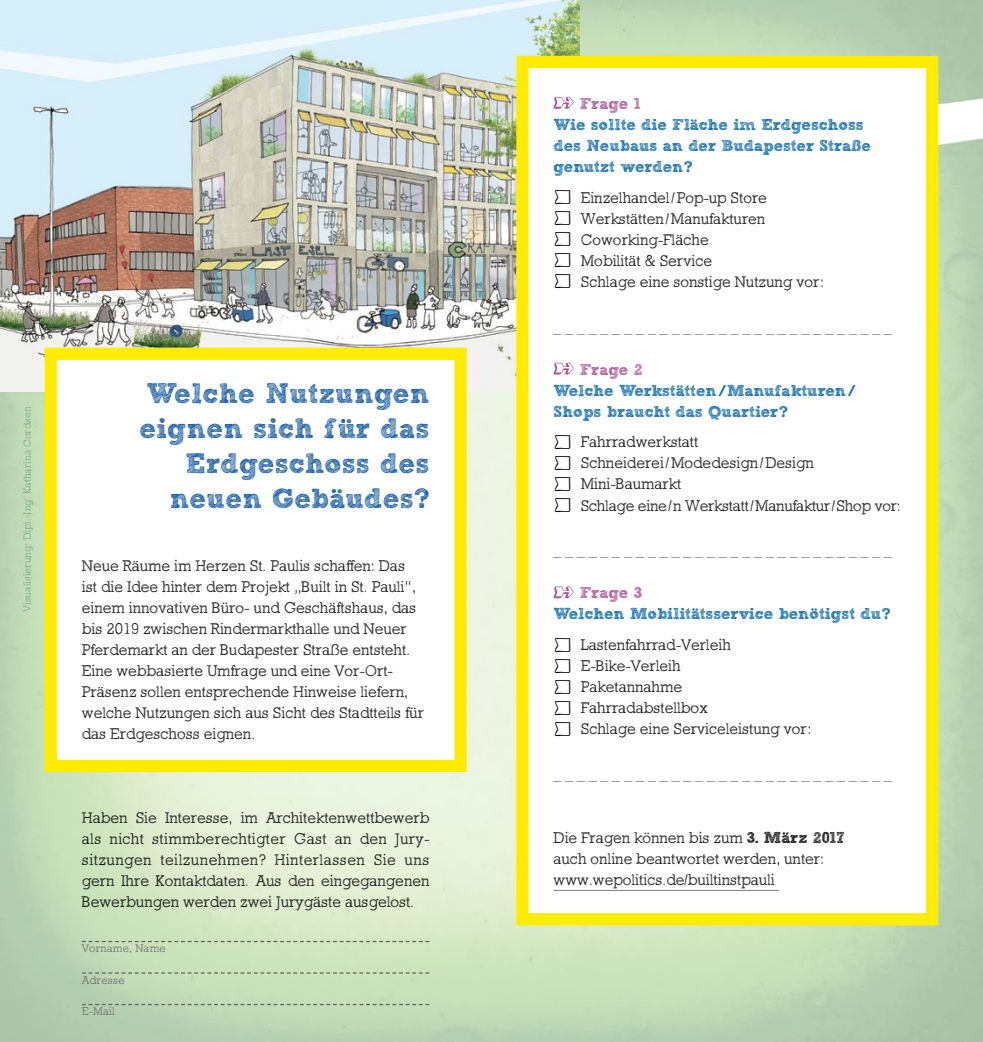
<style>
.page{position:relative;width:983px;height:1042px;background:#fff}
.page>*{position:absolute;margin:0;border:0;box-sizing:border-box;transform-origin:0 0}
.t1{font:700 28px/35px "Sketch Block";letter-spacing:.01em;color:#1a5ea4;text-align:right}
.t2{font:300 15.75px/21px "Sketch Block";color:#000}
.t3{font:700 15.75px/21px "Sketch Block";color:#0263a6}
.t4{font:300 15.75px "Sketch Block";color:#6a6864}
.t5{font:700 15.75px "Sketch Block";color:#a54e91}
.t6{font:300 11.38px "Sketch Block";letter-spacing:.02em;color:#6a6864}
.t7{font:300 10.5px "Sketch Block";letter-spacing:.01em;color:#73a58c}
.s1{font-family:"Sparhawk Extras";font-weight:400;font-size:28px}
.s2{font-family:"Sparhawk Extras";font-weight:400;font-size:28px;color:#000}
.s3{font-weight:300;color:#000}
.s4{font-weight:700}
</style>
<div class="page">
<img style="left:0;top:0;width:982px;height:1042px">
<img style="left:0;top:0;width:579px;height:391px">
<div style="left:516px;top:56px;width:422px;height:869px;background:#fff;border:12px solid #ffec00"></div>
<div style="left:45px;top:347px;width:421px;height:425px;background:#fff;border:12px solid #ffec00"></div>
<hr style="left:553px;top:890px;width:225px;height:1px;background:#7f7c7a">
<svg style="left:553px;top:97px;width:20px;height:12px"></svg>
<svg style="left:553px;top:362px;width:20px;height:12px"></svg>
<svg style="left:553px;top:586px;width:20px;height:12px"></svg>
<svg style="left:82px;top:941px;width:347px;height:1px"></svg>
<svg style="left:82px;top:972px;width:347px;height:1px"></svg>
<svg style="left:82px;top:1004px;width:347px;height:1px"></svg>
<p class="t7" style="left:21px;top:612px;width:207px;rotate:-90deg">Visualisierung: Dipl.-Ing. Katharina Cordsen</p>
<h1 class="t1" style="left:139px;top:376px;width:291px">Welche Nutzungen eignen sich für das<br>Erdgeschoss des neuen Gebäudes?</h1>
<p class="t2" style="left:82px;top:555px;width:343px">Neue Räume im Herzen St. Paulis schaffen: Das ist die Idee hinter dem Projekt „Built in St. Pauli“, einem innovativen Büro- und Geschäftshaus, das bis 2019 zwischen Rindermarkthalle und Neuer Pferdemarkt an der Budapester Straße entsteht.<br>Eine webbasierte Umfrage und eine Vor-Ort-Präsenz sollen entsprechende Hinweise liefern, welche Nutzungen sich aus Sicht des Stadtteils für das Erdgeschoss eignen.</p>
<p class="t2" style="left:82px;top:807px;width:349px;text-align:justify">Haben Sie Interesse, im Architektenwettbewerb als nicht stimmberechtigter Gast an den Jury&shy;sitzungen teilzunehmen? Hinterlassen Sie uns gern Ihre Kontaktdaten. Aus den eingegangenen Bewerbungen werden zwei Jurygäste ausgelost.</p>
<p class="t6" style="left:82px;top:941px;width:85px">Vorname, Name</p>
<p class="t6" style="left:82px;top:973px;width:44px">Adresse</p>
<p class="t6" style="left:82px;top:1004px;width:35px">E-Mail</p>
<p class="t5" style="left:579px;top:93px;width:62px">Frage 1</p>
<p class="t3" style="left:553px;top:114px;width:318px">Wie sollte die Fläche im Erdgeschoss des Neubaus an der Budapester Straße genutzt werden?</p>
<p class="t2" style="left:553px;top:187px;width:272px"><span class="s1">ñ</span> Einzelhandel /Pop-up Store<br><span class="s1">ñ</span> Werkstätten/Manufakturen<br><span class="s1">ñ</span> Coworking-Fläche<br><span class="s1">ñ</span> Mobilität &amp; Service<br><span class="s1">ñ</span> Schlage eine sonstige Nutzung vor:</p>
<p class="t4" style="left:553px;top:318px;width:340px">_ _ _ _ _ _ _ _ _ _ _ _ _ _ _ _ _ _ _ _ _ _ _ _ _ _ _ _ _</p>
<p class="t5" style="left:579px;top:359px;width:64px">Frage 2</p>
<p class="t3" style="left:553px;top:379px;width:302px">Welche Werkstätten/Manufakturen/<br>Shops braucht das Quartier?</p>
<p class="t2" style="left:553px;top:432px;width:349px"><span class="s1">ñ</span> Fahrradwerkstatt<br><span class="s1">ñ</span> Schneiderei/Modedesign/Design<br><span class="s1">ñ</span> Mini-Baumarkt<br><span class="s1">ñ</span> Schlage eine/n Werkstatt/Manufaktur/Shop vor:</p>
<p class="t4" style="left:553px;top:542px;width:340px">_ _ _ _ _ _ _ _ _ _ _ _ _ _ _ _ _ _ _ _ _ _ _ _ _ _ _ _ _</p>
<p class="t5" style="left:579px;top:583px;width:64px">Frage 3</p>
<p class="t3" style="left:553px;top:598px;width:338px;line-height:31px">Welchen Mobilitätsservice benötigst du? <span class="s2">ñ</span> <span class="s3">Lastenfahrrad-Verleih</span></p>
<p class="t2" style="left:553px;top:655px;width:259px"><span class="s1">ñ</span> E-Bike-Verleih<br><span class="s1">ñ</span> Paketannahme<br><span class="s1">ñ</span> Fahrradabstellbox<br><span class="s1">ñ</span> Schlage eine Serviceleistung vor:</p>
<p class="t4" style="left:553px;top:765px;width:340px">_ _ _ _ _ _ _ _ _ _ _ _ _ _ _ _ _ _ _ _ _ _ _ _ _ _ _ _ _</p>
<p class="t2" style="left:553px;top:827px;width:292px">Die Fragen können bis zum <span class="s4">3. März 2017 </span>auch online beantwortet werden, unter: www.wepolitics.de/builtinstpauli</p>
</div>
